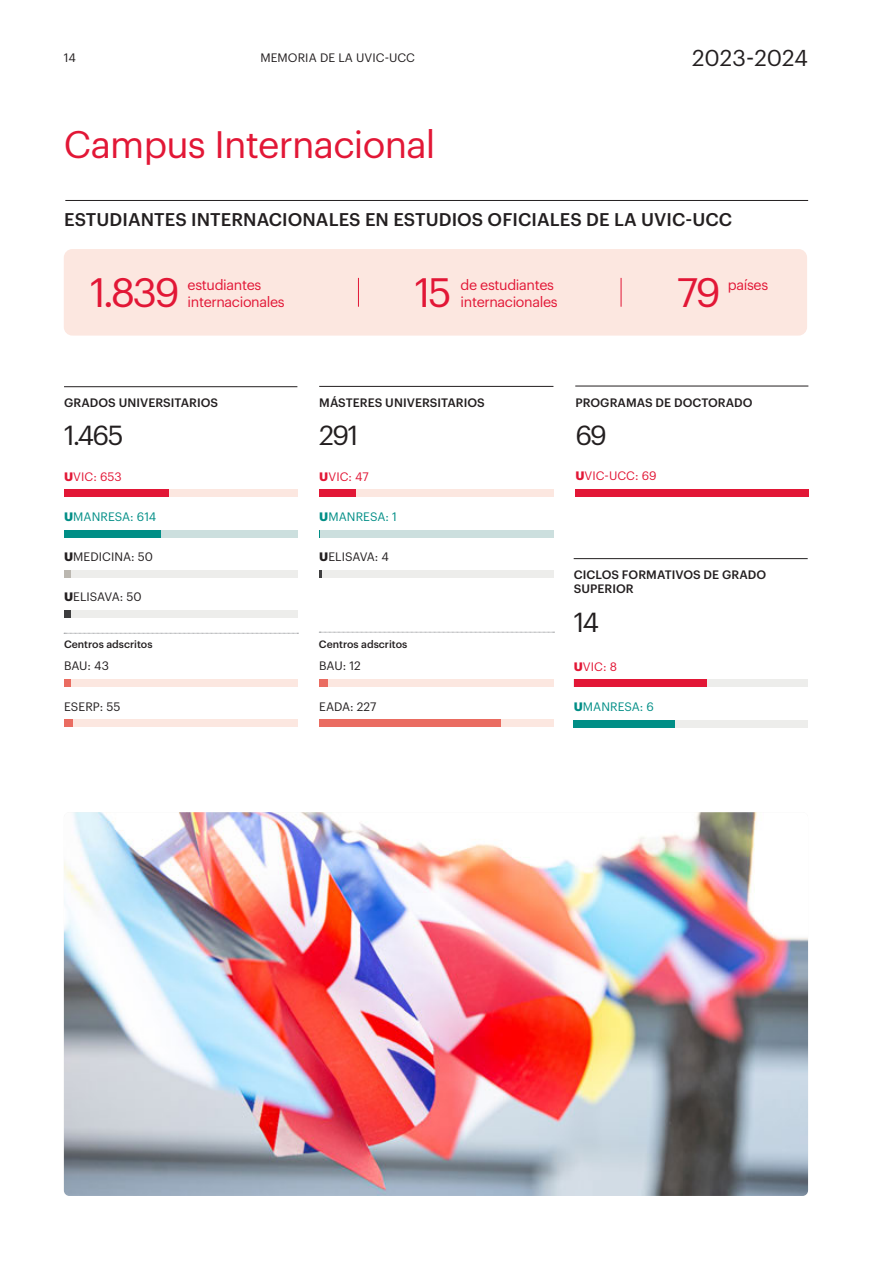
<style>
.page{position:relative;width:893px;height:1263px;background:#fff}
.page>*{position:absolute;margin:0;border:0;box-sizing:border-box;transform-origin:0 0}
.t1{font:40.2px "Graphik";letter-spacing:-.06em;color:#e21736}
.t2{font:37.5px "Graphik";letter-spacing:-.02em;color:#e21736}
.t3{font:27px "Graphik";letter-spacing:-.06em;color:#231f20}
.t4{font:22.5px "Graphik";color:#231f20}
.t5{font:500 18px "Graphik";letter-spacing:.005em;color:#231f20}
.t6{font:14.25px "Graphik";letter-spacing:-.025em;color:#e21736}
.t7{font:500 12px/14.4px "Graphik";letter-spacing:.005em;color:#231f20}
.t8{font:12px "Graphik";letter-spacing:.005em;color:#231f20}
.t9{font:12px "Graphik";letter-spacing:.005em;color:#e21736}
.t10{font:12px "Graphik";letter-spacing:.005em;color:#008e86}
.t11{font:500 10.5px "Graphik";color:#231f20}
.s1{font-weight:700}
</style>
<div class="page">
<div style="left:64px;top:249px;width:743px;height:87px;background:#fce7e0;border-radius:9px"></div>
<svg style="left:358px;top:278px;width:1px;height:29px"></svg>
<svg style="left:621px;top:278px;width:1px;height:29px"></svg>
<hr style="left:65px;top:200px;width:743px;height:1px;background:#231f20">
<img style="left:64px;top:812px;width:744px;height:384px">
<div style="left:573px;top:680px;width:235px;height:7px;background:#ededeb"></div>
<div style="left:573px;top:720px;width:235px;height:7px;background:#ededeb"></div>
<div style="left:575px;top:489px;width:234px;height:7px;background:#e21736"></div>
<div style="left:574px;top:680px;width:133px;height:7px;background:#e21736"></div>
<div style="left:574px;top:720px;width:101px;height:7px;background:#008e86"></div>
<hr style="left:575px;top:386px;width:233px;height:1px;background:#231f20">
<hr style="left:574px;top:558px;width:234px;height:1px;background:#231f20">
<div style="left:64px;top:490px;width:234px;height:7px;background:#fce7e0"></div>
<div style="left:319px;top:490px;width:235px;height:7px;background:#fce7e0"></div>
<div style="left:64px;top:530px;width:234px;height:7px;background:#ccdfde"></div>
<div style="left:319px;top:530px;width:235px;height:7px;background:#ccdfde"></div>
<div style="left:64px;top:570px;width:234px;height:7px;background:#ededeb"></div>
<div style="left:64px;top:679px;width:234px;height:8px;background:#fce7e0"></div>
<div style="left:319px;top:679px;width:235px;height:8px;background:#fce7e0"></div>
<div style="left:64px;top:610px;width:234px;height:8px;background:#ededeb"></div>
<div style="left:319px;top:570px;width:235px;height:7px;background:#ededeb"></div>
<div style="left:64px;top:720px;width:234px;height:7px;background:#fce7e0"></div>
<div style="left:319px;top:720px;width:235px;height:7px;background:#fce7e0"></div>
<div style="left:64px;top:490px;width:104px;height:7px;background:#e21736"></div>
<div style="left:319px;top:490px;width:36px;height:7px;background:#e21736"></div>
<div style="left:64px;top:530px;width:97px;height:7px;background:#008e86"></div>
<div style="left:64px;top:570px;width:7px;height:7px;background:#bbb7b0"></div>
<div style="left:64px;top:679px;width:6px;height:8px;background:#ea6c61"></div>
<div style="left:319px;top:679px;width:9px;height:8px;background:#ea6c61"></div>
<div style="left:64px;top:610px;width:7px;height:8px;background:#3e3e3f"></div>
<svg style="left:319px;top:570px;width:3px;height:7px"></svg>
<div style="left:64px;top:720px;width:9px;height:7px;background:#ea6c61"></div>
<div style="left:319px;top:720px;width:182px;height:7px;background:#ea6c61"></div>
<hr style="left:64px;top:386px;width:233px;height:1px;background:#231f20">
<hr style="left:319px;top:386px;width:234px;height:1px;background:#231f20">
<svg style="left:64px;top:633px;width:234px;height:1px"></svg>
<svg style="left:319px;top:632px;width:235px;height:1px"></svg>
<p class="t8" style="left:64px;top:49px;width:13px">14</p>
<p class="t8" style="left:260px;top:49px;width:156px">MEMORIA DE LA UVIC-UCC</p>
<h3 class="t4" style="left:692px;top:41px;width:117px">2023-2024</h3>
<p class="t2" style="left:64px;top:116px;width:373px">Campus Internacional</p>
<p class="t5" style="left:64px;top:205px;width:670px">ESTUDIANTES INTERNACIONALES EN ESTUDIOS OFICIALES DE LA UVIC-UCC</p>
<p class="t1" style="left:90px;top:262px;width:91px">1.839</p>
<p class="t6" style="left:188px;top:274px;width:75px">estudiantes</p>
<p class="t6" style="left:188px;top:291px;width:99px">internacionales</p>
<p class="t1" style="left:415px;top:262px;width:39px">15</p>
<p class="t6" style="left:461px;top:274px;width:95px">de estudiantes</p>
<p class="t6" style="left:461px;top:291px;width:99px">internacionales</p>
<p class="t1" style="left:677px;top:262px;width:45px">79</p>
<p class="t6" style="left:728px;top:274px;width:42px">países</p>
<p class="t7" style="left:64px;top:394px;width:156px">GRADOS UNIVERSITARIOS</p>
<p class="t7" style="left:319px;top:394px;width:167px">MÁSTERES UNIVERSITARIOS</p>
<p class="t3" style="left:64px;top:415px;width:61px">1.465</p>
<p class="t3" style="left:319px;top:415px;width:41px">291</p>
<p class="t9" style="left:64px;top:467px;width:59px"><span class="s1">U</span>VIC: 653</p>
<p class="t9" style="left:319px;top:467px;width:51px"><span class="s1">U</span>VIC: 47</p>
<p class="t10" style="left:64px;top:508px;width:94px"><span class="s1">U</span>MANRESA: 614</p>
<p class="t10" style="left:319px;top:508px;width:79px"><span class="s1">U</span>MANRESA: 1</p>
<p class="t8" style="left:64px;top:548px;width:90px"><span class="s1">U</span>MEDICINA: 50</p>
<p class="t8" style="left:319px;top:548px;width:71px"><span class="s1">U</span>ELISAVA: 4</p>
<p class="t8" style="left:64px;top:588px;width:79px"><span class="s1">U</span>ELISAVA: 50</p>
<p class="t11" style="left:64px;top:636px;width:90px">Centros adscritos</p>
<p class="t11" style="left:319px;top:636px;width:90px">Centros adscritos</p>
<p class="t8" style="left:64px;top:657px;width:46px">BAU: 43</p>
<p class="t8" style="left:319px;top:657px;width:43px">BAU: 12</p>
<p class="t8" style="left:64px;top:697px;width:58px">ESERP: 55</p>
<p class="t8" style="left:319px;top:697px;width:59px">EADA: 227</p>
<p class="t7" style="left:575px;top:395px;width:179px">PROGRAMAS DE DOCTORADO</p>
<p class="t3" style="left:575px;top:414px;width:33px">69</p>
<p class="t9" style="left:575px;top:467px;width:83px"><span class="s1">U</span>VIC-UCC: 69</p>
<p class="t7" style="left:574px;top:566px;width:194px">CICLOS FORMATIVOS DE GRADO<br>SUPERIOR</p>
<p class="t3" style="left:574px;top:602px;width:27px">14</p>
<p class="t9" style="left:574px;top:657px;width:45px"><span class="s1">U</span>VIC: 8</p>
<p class="t10" style="left:574px;top:698px;width:82px"><span class="s1">U</span>MANRESA: 6</p>
</div>
